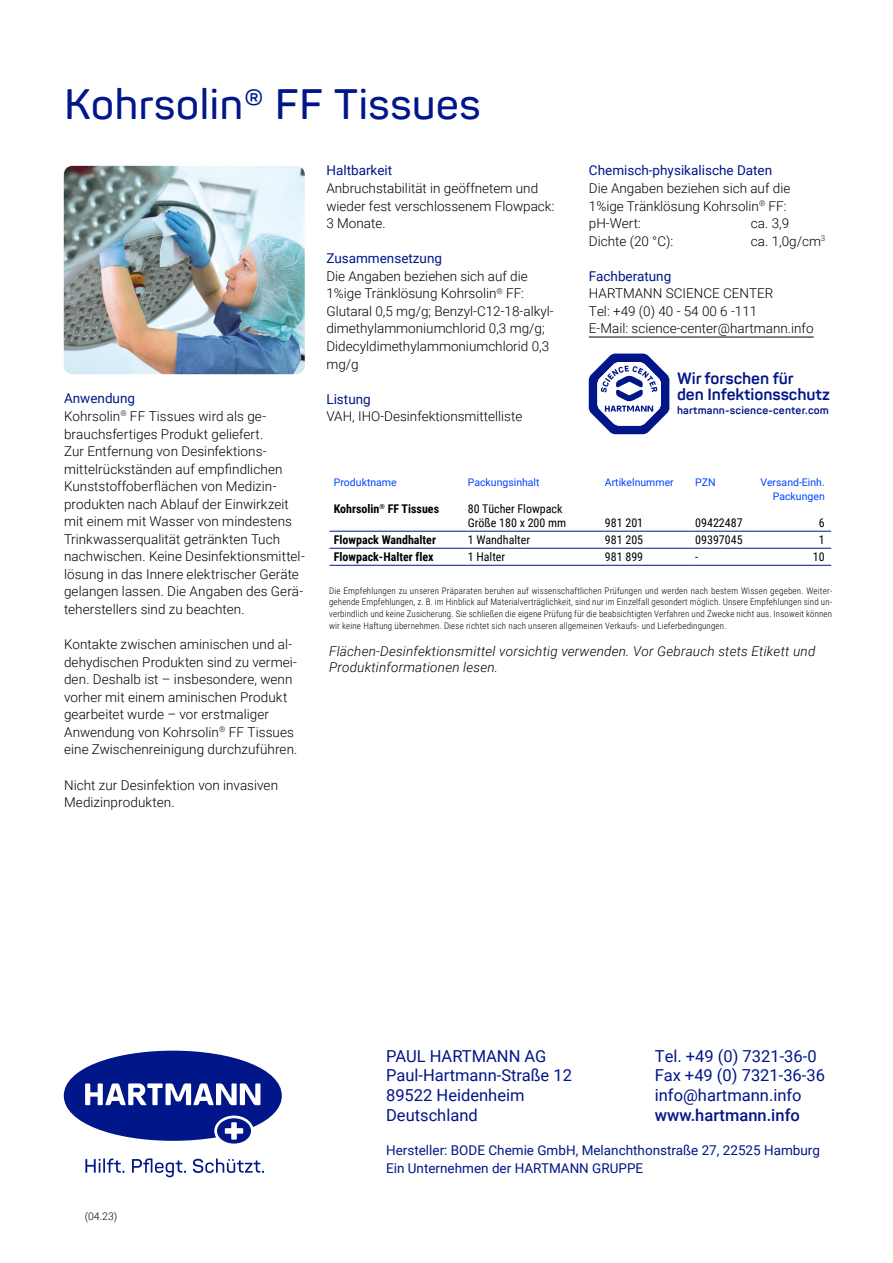
<style>
.page{position:relative;width:893px;height:1263px;background:#fff}
.page>*{position:absolute;margin:0;border:0;box-sizing:border-box;transform-origin:0 0}
.t1{font:600 42px "Panton";color:#001689}
.t2{font:16.5px "Roboto";color:#001689}
.t3{font:500 16.5px "Roboto";color:#001689}
.t4{font:700 16.2px/16.5px "Panton";letter-spacing:-.005em;color:#001689}
.t5{font:300 13.5px/17.5px "Roboto";color:#000}
.t6{font:13.5px "Roboto";color:#001689}
.Pflichttexte{font:italic 300 13.5px/16.2px "Roboto";letter-spacing:.015em;color:#000}
.Produkt_Bestelltabel{font:12px "Roboto Condensed";color:#000}
.t7{font:700 12px "Roboto Condensed";color:#000}
.t8{font:700 10.65px "Panton";letter-spacing:.015em;color:#001689}
.t9{font:10.5px/13.5px "Roboto";color:#0045ff;text-align:right}
.t10{font:300 10.5px "Roboto";color:#000}
.Pflichttexte-2{font:300 9px/11.7px "Roboto Condensed";letter-spacing:.015em;color:#000;text-align:justify}
</style>
<div class="page">
<hr style="left:589px;top:337px;width:225px;height:1px;background:#000">
<svg style="left:589px;top:354px;width:80px;height:80px"></svg>
<img style="left:64px;top:166px;width:241px;height:208px">
<hr style="left:605px;top:531px;width:90px;height:1px;background:#001689">
<hr style="left:695px;top:531px;width:63px;height:1px;background:#001689">
<hr style="left:758px;top:531px;width:73px;height:1px;background:#001689">
<hr style="left:330px;top:548px;width:138px;height:1px;background:#001689">
<hr style="left:468px;top:548px;width:137px;height:1px;background:#001689">
<hr style="left:605px;top:548px;width:90px;height:1px;background:#001689">
<hr style="left:695px;top:548px;width:63px;height:1px;background:#001689">
<hr style="left:758px;top:548px;width:73px;height:1px;background:#001689">
<hr style="left:330px;top:565px;width:138px;height:1px;background:#001689">
<hr style="left:468px;top:565px;width:137px;height:1px;background:#001689">
<hr style="left:605px;top:565px;width:90px;height:1px;background:#001689">
<hr style="left:695px;top:565px;width:63px;height:1px;background:#001689">
<hr style="left:758px;top:565px;width:73px;height:1px;background:#001689">
<hr style="left:330px;top:531px;width:138px;height:1px;background:#001689">
<hr style="left:468px;top:531px;width:137px;height:1px;background:#001689">
<div style="left:217px;top:1118px;width:34px;height:25px;background:#001689;border-radius:50%"></div>
<svg style="left:64px;top:1051px;width:218px;height:90px"></svg>
<svg style="left:85px;top:1158px;width:39px;height:15px"></svg>
<svg style="left:132px;top:1158px;width:54px;height:19px"></svg>
<svg style="left:193px;top:1158px;width:71px;height:15px"></svg>
<p class="t1" style="left:64px;top:78px;width:418px">Kohrsolin® FF Tissues</p>
<p class="t6" style="left:64px;top:389px;width:73px">Anwendung</p>
<p class="t5" style="left:64px;top:407px;width:204px">Kohrsolin<sup>®</sup> FF Tissues wird als ge&shy;brauchsfertiges Produkt geliefert.</p>
<p class="t5" style="left:64px;top:442px;width:242px">Zur Entfernung von Desinfektions&shy;mittelrückständen auf empfindlichen Kunststoffoberflächen von Medizin&shy;produkten nach Ablauf der Einwirkzeit mit einem mit Wasser von mindestens Trinkwasserqualität getränkten Tuch nachwischen. Keine Desinfektionsmittel&shy;lösung in das Innere elektrischer Geräte gelangen lassen. Die Angaben des Gerä&shy;teherstellers sind zu beachten.</p>
<p class="t5" style="left:64px;top:635px;width:235px">Kontakte zwischen aminischen und al&shy;dehydischen Produkten sind zu vermei&shy;den. Deshalb ist – insbesondere, wenn vorher mit einem aminischen Produkt gearbeitet wurde – vor erstmaliger Anwendung von Kohrsolin<sup>®</sup> FF Tissues eine Zwischenreinigung durchzuführen.</p>
<p class="t5" style="left:64px;top:775px;width:216px">Nicht zur Desinfektion von invasiven<br>Medizinprodukten.</p>
<p class="t6" style="left:326px;top:161px;width:67px">Haltbarkeit</p>
<p class="t5" style="left:326px;top:179px;width:229px">Anbruchstabilität in geöffnetem und wieder fest verschlossenem Flowpack:<br>3 Monate.</p>
<p class="t6" style="left:326px;top:249px;width:117px">Zusammensetzung</p>
<p class="t5" style="left:326px;top:267px;width:203px">Die Angaben beziehen sich auf die<br>1%ige Tränklösung Kohrsolin<sup>®</sup> FF:</p>
<p class="t5" style="left:326px;top:302px;width:229px">Glutaral 0,5 mg/g; Benzyl-C12-18-alkyl&shy;dimethylammoniumchlorid 0,3 mg/g;</p>
<p class="t5" style="left:326px;top:337px;width:224px">Didecyldimethylammoniumchlorid 0,3 mg/g</p>
<p class="t6" style="left:326px;top:389px;width:46px">Listung</p>
<p class="t5" style="left:326px;top:407px;width:197px">VAH, IHO-Desinfektionsmittelliste</p>
<p class="t6" style="left:589px;top:161px;width:185px">Chemisch-physikalische Daten</p>
<p class="t5" style="left:589px;top:179px;width:203px">Die Angaben beziehen sich auf die<br>1%ige Tränklösung Kohrsolin<sup>®</sup> FF:</p>
<p class="t5" style="left:589px;top:214px;width:54px">pH-Wert:</p>
<p class="t5" style="left:751px;top:214px;width:40px">ca. 3,9</p>
<p class="t5" style="left:589px;top:232px;width:86px">Dichte (20 °C):</p>
<p class="t5" style="left:751px;top:232px;width:76px">ca. 1,0g/cm<sup>3</sup></p>
<p class="t6" style="left:589px;top:266px;width:84px">Fachberatung</p>
<p class="t5" style="left:589px;top:284px;width:186px">HARTMANN SCIENCE CENTER</p>
<p class="t5" style="left:589px;top:302px;width:170px">Tel: +49 (0) 40 - 54 00 6 -111</p>
<p class="t5" style="left:589px;top:319px;width:226px">E-Mail: science-center@hartmann.info</p>
<p class="t4" style="left:677px;top:370px;width:154px">Wir forschen für<br>den Infektionsschutz</p>
<p class="t8" style="left:677px;top:404px;width:153px">hartmann-science-center.com</p>
<p class="t9" style="left:334px;top:475px;width:64px">Produktname</p>
<p class="t9" style="left:468px;top:475px;width:73px">Packungsinhalt</p>
<p class="t9" style="left:605px;top:475px;width:70px">Artikelnummer</p>
<p class="t9" style="left:695px;top:475px;width:22px">PZN</p>
<p class="t9" style="left:760px;top:475px;width:66px">Versand-Einh.<br>Packungen</p>
<p class="t7" style="left:334px;top:501px;width:107px">Kohrsolin<sup>®</sup> FF Tissues</p>
<p class="Produkt_Bestelltabel" style="left:468px;top:501px;width:96px">80 Tücher Flowpack</p>
<p class="Produkt_Bestelltabel" style="left:468px;top:514px;width:100px">Größe 180 x 200 mm</p>
<p class="Produkt_Bestelltabel" style="left:605px;top:514px;width:40px">981 201</p>
<p class="Produkt_Bestelltabel" style="left:695px;top:514px;width:49px">09422487</p>
<p class="Produkt_Bestelltabel" style="left:819px;top:514px;width:7px">6</p>
<p class="t7" style="left:334px;top:531px;width:104px">Flowpack Wandhalter</p>
<p class="Produkt_Bestelltabel" style="left:468px;top:531px;width:64px">1 Wandhalter</p>
<p class="Produkt_Bestelltabel" style="left:605px;top:531px;width:40px">981 205</p>
<p class="Produkt_Bestelltabel" style="left:695px;top:531px;width:49px">09397045</p>
<p class="Produkt_Bestelltabel" style="left:819px;top:531px;width:7px">1</p>
<p class="t7" style="left:334px;top:548px;width:101px">Flowpack-Halter flex</p>
<p class="Produkt_Bestelltabel" style="left:468px;top:548px;width:39px">1 Halter</p>
<p class="Produkt_Bestelltabel" style="left:605px;top:548px;width:40px">981 899</p>
<p class="Produkt_Bestelltabel" style="left:695px;top:548px;width:4px">-</p>
<p class="Produkt_Bestelltabel" style="left:813px;top:548px;width:13px">10</p>
<p class="Pflichttexte-2" style="left:329px;top:584px;width:505px">Die Empfehlungen zu unseren Präparaten beruhen auf wissenschaftlichen Prüfungen und werden nach bestem Wissen gegeben. Weiter&shy;gehende Empfehlungen, z. B. im Hinblick auf Materialverträglichkeit, sind nur im Einzelfall gesondert möglich. Unsere Empfehlungen sind un&shy;verbindlich und keine Zusicherung. Sie schließen die eigene Prüfung für die beabsichtigten Verfahren und Zwecke nicht aus. Insoweit können wir keine Haftung übernehmen. Diese richtet sich nach unseren allgemeinen Verkaufs- und Lieferbedingungen.</p>
<p class="Pflichttexte" style="left:329px;top:642px;width:488px">Flächen-Desinfektionsmittel vorsichtig verwenden. Vor Gebrauch stets Etikett und<br>Produktinformationen lesen.</p>
<p class="t10" style="left:85px;top:1209px;width:34px">(04.23)</p>
<p class="t2" style="left:655px;top:1044px;width:163px">Tel. +49 (0) 7321-36-0</p>
<p class="t2" style="left:655px;top:1064px;width:172px">Fax +49 (0) 7321-36-36</p>
<p class="t2" style="left:655px;top:1084px;width:148px">info@hartmann.info</p>
<p class="t3" style="left:655px;top:1104px;width:147px">www.hartmann.info</p>
<p class="t6" style="left:386px;top:1141px;width:435px">Hersteller: BODE Chemie GmbH, Melanchthonstraße 27, 22525 Hamburg</p>
<p class="t6" style="left:386px;top:1158px;width:259px">Ein Unternehmen der HARTMANN GRUPPE</p>
<p class="t2" style="left:386px;top:1044px;width:162px">PAUL HARTMANN AG</p>
<p class="t2" style="left:386px;top:1064px;width:187px">Paul-Hartmann-Straße 12</p>
<p class="t2" style="left:386px;top:1084px;width:140px">89522 Heidenheim</p>
<p class="t2" style="left:386px;top:1104px;width:93px">Deutschland</p>
</div>
